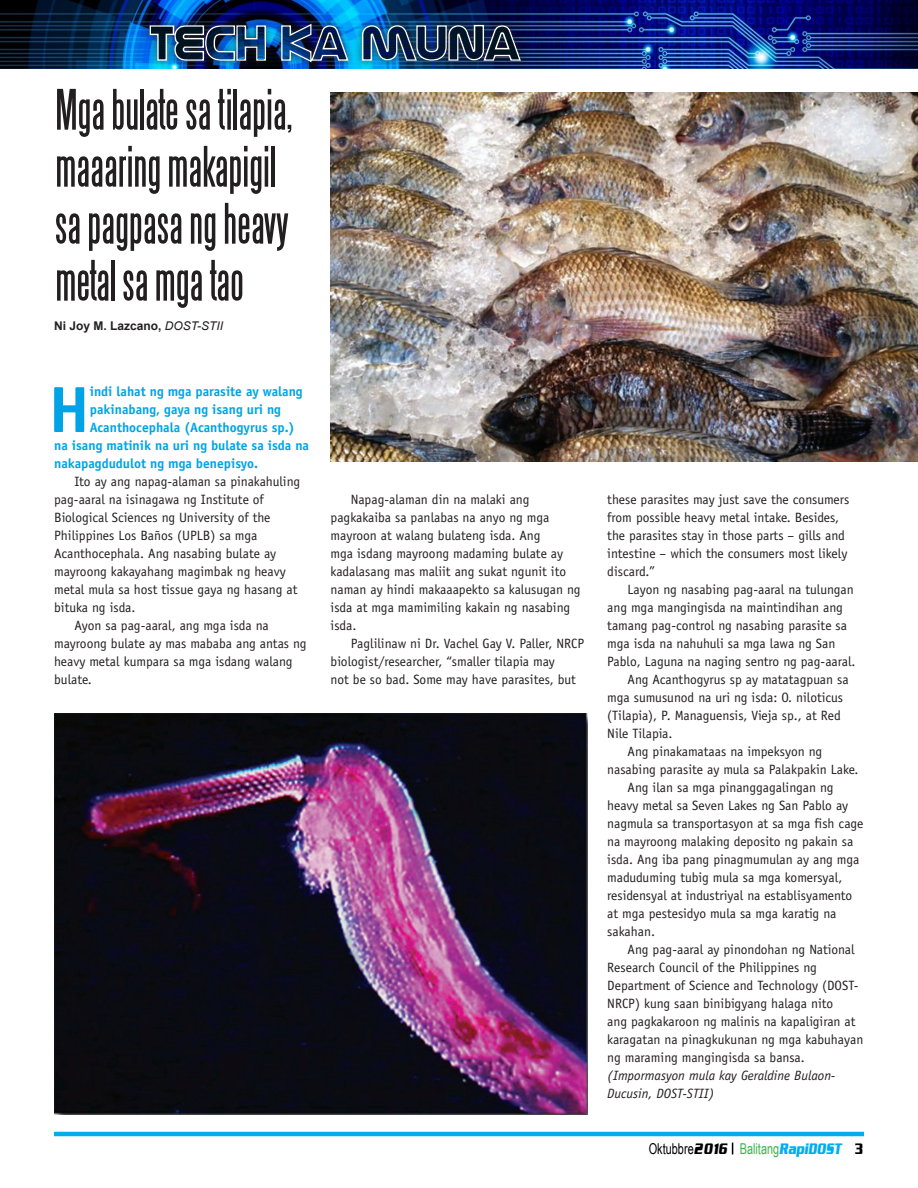
<style>
.page{position:relative;width:918px;height:1188px;background:#fff}
.page>*{position:absolute;margin:0;border:0;box-sizing:border-box;transform-origin:0 0}
.Rapidost_Lead_paragr{font:700 65.4px "Officina Sans";color:#00a4e6}
.Ripidost_TITLES{font:51px/57px "Steelfish";color:#231f20}
.t1{font:15px "Arial Narrow";color:#000;scale:.89 1}
.Rapidost_BODYTEXT{font:13.5px/18px "Officina Sans";color:#231f20}
.Rapidost_Lead_paragr-2{font:700 13.5px "Officina Sans";color:#00a4e6}
._1st_Rapidost_BYLine{font:700 12px "Arial";color:#231f20}
.s1{font-weight:400;font-style:italic}
.s2{font-style:italic}
.s3{font-family:"Julius";font-weight:900;font-stretch:condensed}
.s4{color:#3ab54a}
.s5{font-family:"Julius";font-weight:900;font-stretch:condensed;color:#00aeef}
</style>
<div class="page">
<img style="left:0;top:0;width:918px;height:68px">
<div style="left:141px;top:16px;width:387px;height:53px;background:#231f20;opacity:.75"></div>
<div style="left:147px;top:23px;width:375px;height:41px;background:#fff;opacity:.75"></div>
<hr style="left:54px;top:1132px;width:810px;height:4px;background:#00aeef">
<img style="left:54px;top:714px;width:533px;height:401px">
<img style="left:331px;top:93px;width:587px;height:368px">
<p class="Ripidost_TITLES" style="left:55px;top:82px;width:239px">Mga bulate sa tilapia, maaaring makapigil sa pagpasa ng heavy metal sa mga tao</p>
<p class="_1st_Rapidost_BYLine" style="left:54px;top:318px;width:170px">Ni Joy M. Lazcano, <span class="s1">DOST-STII</span></p>
<p class="Rapidost_Lead_paragr" style="left:49px;top:369px;width:43px">H</p>
<p class="Rapidost_Lead_paragr-2" style="left:90px;top:383px;width:214px">indi lahat ng mga parasite ay walang</p>
<p class="Rapidost_Lead_paragr-2" style="left:90px;top:401px;width:193px">pakinabang, gaya ng isang uri ng</p>
<p class="Rapidost_Lead_paragr-2" style="left:90px;top:419px;width:206px">Acanthocephala (Acanthogyrus sp.)</p>
<p class="Rapidost_Lead_paragr-2" style="left:54px;top:437px;width:256px">na isang matinik na uri ng bulate sa isda na</p>
<p class="Rapidost_Lead_paragr-2" style="left:54px;top:455px;width:205px">nakapagdudulot ng mga benepisyo.</p>
<p class="Rapidost_BODYTEXT" style="left:54px;top:472px;width:248px;text-indent:20px">Ito ay ang napag-alaman sa pinakahuling pag-aaral na isinagawa ng Institute of Biological Sciences ng University of the Philippines Los Baños (UPLB) sa mga Acanthocephala. Ang nasabing bulate ay mayroong kakayahang magimbak ng heavy metal mula sa host tissue gaya ng hasang at bituka ng isda.</p>
<p class="Rapidost_BODYTEXT" style="left:54px;top:616px;width:254px;text-indent:20px">Ayon sa pag-aaral, ang mga isda na mayroong bulate ay mas mababa ang antas ng heavy metal kumpara sa mga isdang walang bulate.</p>
<p class="Rapidost_BODYTEXT" style="left:331px;top:490px;width:252px;text-indent:20px">Napag-alaman din na malaki ang pagkakaiba sa panlabas na anyo ng mga mayroon at walang bulateng isda. Ang<br>mga isdang mayroong madaming bulate ay kadalasang mas maliit ang sukat ngunit ito naman ay hindi makaaapekto sa kalusugan ng isda at mga mamimiling kakain ng nasabing isda.</p>
<p class="Rapidost_BODYTEXT" style="left:331px;top:634px;width:255px;text-indent:20px">Paglilinaw ni Dr. Vachel Gay V. Paller, NRCP biologist/researcher, “smaller tilapia may<br>not be so bad. Some may have parasites, but</p>
<p class="Rapidost_BODYTEXT" style="left:607px;top:490px;width:244px">these parasites may just save the consumers from possible heavy metal intake. Besides, the parasites stay in those parts – gills and intestine – which the consumers most likely discard.”</p>
<p class="Rapidost_BODYTEXT" style="left:607px;top:580px;width:250px;text-indent:20px">Layon ng nasabing pag-aaral na tulungan ang mga mangingisda na maintindihan ang tamang pag-control ng nasabing parasite sa mga isda na nahuhuli sa mga lawa ng San Pablo, Laguna na naging sentro ng pag-aaral.</p>
<p class="Rapidost_BODYTEXT" style="left:607px;top:670px;width:243px;text-indent:20px">Ang Acanthogyrus sp ay matatagpuan sa mga sumusunod na uri ng isda: O. niloticus (Tilapia), P. Managuensis, Vieja sp., at Red Nile Tilapia.</p>
<p class="Rapidost_BODYTEXT" style="left:607px;top:742px;width:253px;text-indent:20px">Ang pinakamataas na impeksyon ng nasabing parasite ay mula sa Palakpakin Lake.</p>
<p class="Rapidost_BODYTEXT" style="left:607px;top:778px;width:258px;text-indent:20px">Ang ilan sa mga pinanggagalingan ng heavy metal sa Seven Lakes ng San Pablo ay nagmula sa transportasyon at sa mga fish cage na mayroong malaking deposito ng pakain sa isda. Ang iba pang pinagmumulan ay ang mga maduduming tubig mula sa mga komersyal, residensyal at industriyal na establisyamento at mga pestesidyo mula sa mga karatig na sakahan.</p>
<p class="Rapidost_BODYTEXT" style="left:607px;top:940px;width:258px;text-indent:20px">Ang pag-aaral ay pinondohan ng National Research Council of the Philippines ng Department of Science and Technology (DOST-NRCP) kung saan binibigyang halaga nito<br>ang pagkakaroon ng malinis na kapaligiran at karagatan na pinagkukunan ng mga kabuhayan ng maraming mangingisda sa bansa. <span class="s2">(Impormasyon mula kay Geraldine Bulaon-Ducusin, DOST-STII)</span></p>
<p class="t1" style="left:649px;top:1138px;width:243px">Oktubbre<span class="s3">2016</span> <span class="s4">Balitang</span><span class="s5">RapiDOST</span> <span class="s3">3</span></p>
</div>
